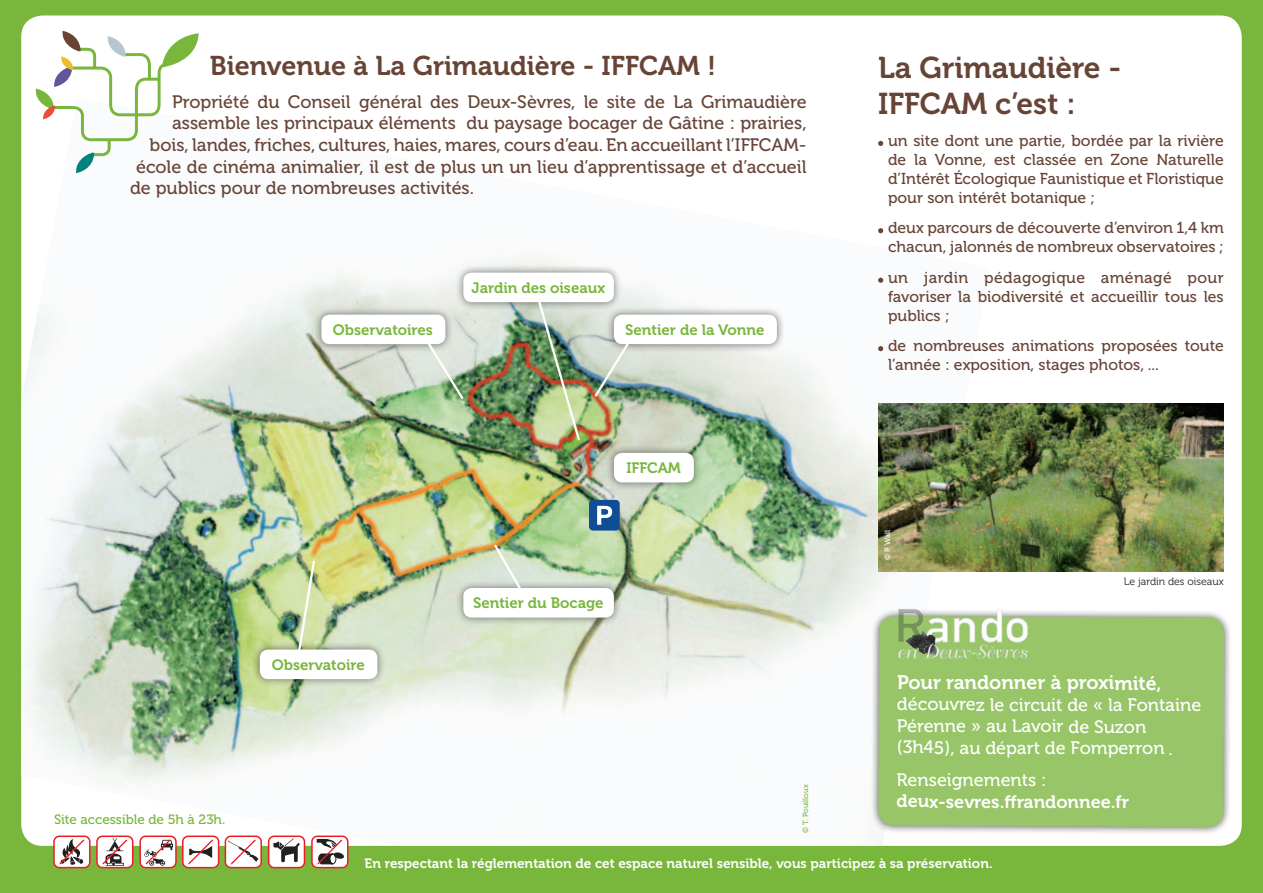
<style>
.page{position:relative;width:1263px;height:893px;background:#78b63c}
.page>*{position:absolute;margin:0;border:0;box-sizing:border-box;transform-origin:0 0}
.t1{font:30px/36px "Museo 700";color:#674436}
.t2{font:27px "Museo 700";color:#674436}
.t3{font:19.5px "Museo 700";letter-spacing:-.005em;color:#fff}
.t4{font:18px "Museo 500";color:#674436}
.t5{font:18px/21.6px "Museo 500";letter-spacing:-.005em;color:#fff}
.t6{font:18px "Museo 700";letter-spacing:-.005em;color:#fff}
.t7{font:15.75px/18.9px "Museo 500";color:#674436;text-align:justify}
.t8{font:15px "Museo 700";color:#78b63c}
.t9{font:13.5px "Museo 700";color:#fff}
.t10{font:13.5px "Museo 500";color:#78b63c}
.t11{font:10.5px "Museo 300";color:#231f20}
.t12{font:7.5px "Museo 500";color:#78b63c}
.t13{font:7.5px "Museo 500";color:#fff}
</style>
<div class="page">
<div style="left:21px;top:16px;width:1221px;height:830px;background:#fff;border-radius:21px"></div>
<img style="left:21px;top:98px;width:969px;height:748px">
<svg style="left:878px;top:141px;width:5px;height:5px"></svg>
<svg style="left:878px;top:228px;width:5px;height:5px"></svg>
<svg style="left:878px;top:278px;width:5px;height:5px"></svg>
<svg style="left:878px;top:346px;width:5px;height:5px"></svg>
<svg style="left:35px;top:31px;width:164px;height:142px"></svg>
<div style="left:606px;top:306px;width:179px;height:46px;background:#231f20;opacity:.6"></div>
<div style="left:614px;top:315px;width:163px;height:29px;background:#fff;border-radius:9px"></div>
<div style="left:606px;top:445px;width:96px;height:45px;background:#231f20;opacity:.6"></div>
<div style="left:614px;top:453px;width:80px;height:29px;background:#fff;border-radius:9px"></div>
<div style="left:455px;top:264px;width:167px;height:46px;background:#231f20;opacity:.6"></div>
<div style="left:463px;top:273px;width:151px;height:29px;background:#fff;border-radius:9px"></div>
<div style="left:252px;top:641px;width:133px;height:46px;background:#231f20;opacity:.6"></div>
<div style="left:260px;top:649px;width:117px;height:30px;background:#fff;border-radius:9px"></div>
<svg style="left:296px;top:559px;width:20px;height:91px;background:#c6d5a4"></svg>
<div style="left:455px;top:580px;width:167px;height:46px;background:#231f20;opacity:.6"></div>
<div style="left:463px;top:588px;width:151px;height:30px;background:#fff;border-radius:9px"></div>
<svg style="left:492px;top:543px;width:32px;height:45px"></svg>
<div style="left:313px;top:306px;width:141px;height:46px;background:#231f20;opacity:.6"></div>
<div style="left:321px;top:315px;width:124px;height:29px;background:#fff;border-radius:9px"></div>
<svg style="left:424px;top:338px;width:41px;height:63px;background:#c1d4be"></svg>
<div style="left:589px;top:500px;width:31px;height:31px;background:#0f4d96;border-radius:4px"></div>
<svg style="left:597px;top:506px;width:15px;height:19px"></svg>
<img style="left:536px;top:302px;width:45px;height:140px">
<img style="left:593px;top:335px;width:41px;height:64px">
<img style="left:878px;top:404px;width:346px;height:168px">
<div style="left:870px;top:608px;width:362px;height:227px;background:#231f20;opacity:.75"></div>
<div style="left:878px;top:616px;width:346px;height:211px;background:#97c567"></div>
<img style="left:873px;top:592px;width:181px;height:78px">
<div style="left:139px;top:835px;width:38px;height:33px;background:#fff;border:2px solid #ee1d23;border-radius:5px"></div>
<svg style="left:144px;top:839px;width:29px;height:27px"></svg>
<div style="left:96px;top:835px;width:37px;height:33px;background:#fff;border:2px solid #ee1d23;border-radius:5px"></div>
<svg style="left:102px;top:838px;width:25px;height:28px"></svg>
<div style="left:53px;top:835px;width:38px;height:33px;background:#fff;border:2px solid #ee1d23;border-radius:5px"></div>
<svg style="left:59px;top:839px;width:25px;height:26px"></svg>
<div style="left:268px;top:835px;width:37px;height:33px;background:#fff;border:2px solid #ee1d23;border-radius:5px"></div>
<svg style="left:273px;top:838px;width:27px;height:25px"></svg>
<div style="left:225px;top:835px;width:37px;height:33px;background:#fff;border:2px solid #ee1d23;border-radius:5px"></div>
<svg style="left:228px;top:839px;width:30px;height:25px"></svg>
<div style="left:182px;top:835px;width:37px;height:33px;background:#fff;border:2px solid #ee1d23;border-radius:5px"></div>
<svg style="left:188px;top:839px;width:25px;height:25px"></svg>
<div style="left:311px;top:835px;width:37px;height:33px;background:#fff;border:2px solid #ee1d23;border-radius:5px"></div>
<svg style="left:317px;top:839px;width:27px;height:25px"></svg>
<p class="t2" style="left:210px;top:51px;width:508px">Bienvenue à La Grimaudière - IFFCAM !</p>
<p class="t4" style="left:172px;top:92px;width:636px">Propriété du Conseil général des Deux-Sèvres, le site de La Grimaudière</p>
<p class="t4" style="left:172px;top:113px;width:636px">assemble les principaux éléments du paysage bocager de Gâtine : prairies,</p>
<p class="t4" style="left:150px;top:135px;width:659px">bois, landes, friches, cultures, haies, mares, cours d’eau. En accueillant l’IFFCAM-</p>
<p class="t4" style="left:136px;top:156px;width:672px">école de cinéma animalier, il est de plus un un lieu d’apprentissage et d’accueil</p>
<p class="t4" style="left:130px;top:178px;width:345px">de publics pour de nombreuses activités.</p>
<p class="t8" style="left:333px;top:321px;width:101px">Observatoires</p>
<p class="t8" style="left:472px;top:279px;width:135px">Jardin des oiseaux</p>
<p class="t8" style="left:625px;top:321px;width:141px">Sentier de la Vonne</p>
<p class="t8" style="left:272px;top:656px;width:94px">Observatoire</p>
<p class="t8" style="left:626px;top:460px;width:56px">IFFCAM</p>
<p class="t8" style="left:473px;top:595px;width:132px">Sentier du Bocage</p>
<p class="t1" style="left:878px;top:50px;width:245px">La Grimaudière -<br>IFFCAM c’est :</p>
<p class="t7" style="left:888px;top:131px;width:337px">un site dont une partie, bordée par la rivière de la Vonne, est classée en Zone Naturelle d’Intérêt Écologique Faunistique et Floristique pour son intérêt botanique ;</p>
<p class="t7" style="left:888px;top:219px;width:337px">deux parcours de découverte d’environ 1,4 km chacun, jalonnés de nombreux observatoires ;</p>
<p class="t7" style="left:888px;top:268px;width:337px">un jardin pédagogique aménagé pour favoriser la biodiversité et accueillir tous les publics ;</p>
<p class="t7" style="left:888px;top:337px;width:337px">de nombreuses animations proposées toute l’année : exposition, stages photos, ...</p>
<p class="t13" style="left:883px;top:560px;width:32px;rotate:-90deg">© P. Wall</p>
<p class="t11" style="left:1124px;top:575px;width:101px">Le jardin des oiseaux</p>
<p class="t10" style="left:54px;top:812px;width:173px">Site accessible de 5h à 23h.</p>
<p class="t3" style="left:897px;top:671px;width:266px">Pour randonner à proximité,</p>
<p class="t5" style="left:897px;top:694px;width:306px">découvrez le circuit de « la Fontaine<br>Pérenne » au Lavoir de Suzon (3h45), au départ de Fomperron .</p>
<p class="t5" style="left:897px;top:769px;width:151px">Renseignements :</p>
<p class="t6" style="left:896px;top:792px;width:234px">deux-sevres.ffrandonnee.fr</p>
<p class="t12" style="left:801px;top:833px;width:50px;rotate:-90deg">© T. Pouilloux</p>
<p class="t9" style="left:365px;top:856px;width:629px">En respectant la réglementation de cet espace naturel sensible, vous participez à sa préservation.</p>
</div>
